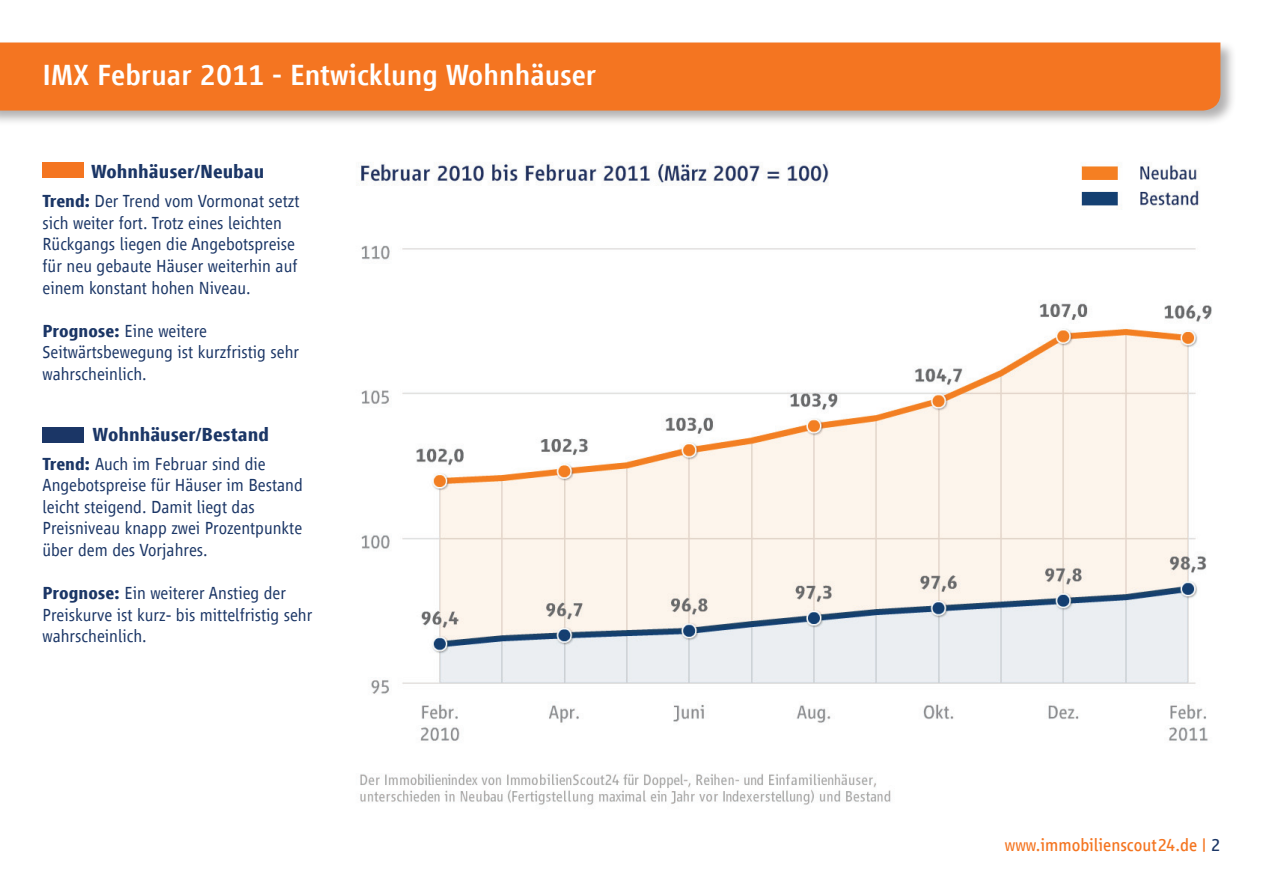
<style>
.page{position:relative;width:1263px;height:893px;background:#fff}
.page>*{position:absolute;margin:0;border:0;box-sizing:border-box;transform-origin:0 0}
.t1{font:500 30px "Scout Vialog";color:#fff}
.t2{font:700 19.5px "Scout Vialog";color:#1b3666}
.t3{font:300 18px/21.6px "Scout Vialog";color:#1b3666}
.t4{font:18px "Scout Vialog";color:#f47521}
.s1{font-weight:700}
.s2{color:#1b3666}
</style>
<div class="page">
<div style="left:43px;top:163px;width:41px;height:15px;background:#f47521"></div>
<div style="left:43px;top:427px;width:41px;height:16px;background:#1b3666"></div>
<img style="left:356px;top:162px;width:856px;height:643px">
<div style="left:0;top:40px;width:1236px;height:87px;background:#231f20;opacity:.35"></div>
<div style="left:0;top:43px;width:1220px;height:68px;background:#f47521"></div>
<h1 class="t1" style="left:43px;top:59px;width:555px">IMX Februar 2011 - Entwicklung Wohnhäuser</h1>
<p class="t2" style="left:91px;top:161px;width:175px">Wohnhäuser/Neubau</p>
<p class="t3" style="left:43px;top:190px;width:258px"><span class="s1">Trend:</span> Der Trend vom Vormonat setzt sich weiter fort. Trotz eines leichten Rückgangs liegen die Angebotspreise für neu gebaute Häuser weiterhin auf einem konstant hohen Niveau.</p>
<p class="t3" style="left:43px;top:320px;width:258px"><span class="s1">Prognose:</span> Eine weitere<br>Seitwärtsbewegung ist kurzfristig sehr wahrscheinlich.</p>
<p class="t2" style="left:93px;top:423px;width:178px">Wohnhäuser/Bestand</p>
<p class="t3" style="left:43px;top:453px;width:262px"><span class="s1">Trend:</span> Auch im Februar sind die<br>Angebotspreise für Häuser im Bestand leicht steigend. Damit liegt das<br>Preisniveau knapp zwei Prozentpunkte über dem des Vorjahres.</p>
<p class="t3" style="left:43px;top:582px;width:271px"><span class="s1">Prognose:</span> Ein weiterer Anstieg der<br>Preiskurve ist kurz- bis mittelfristig sehr wahrscheinlich.</p>
<p class="t4" style="left:1005px;top:835px;width:217px">www.immobilienscout24.de | <span class="s2">2</span></p>
</div>
